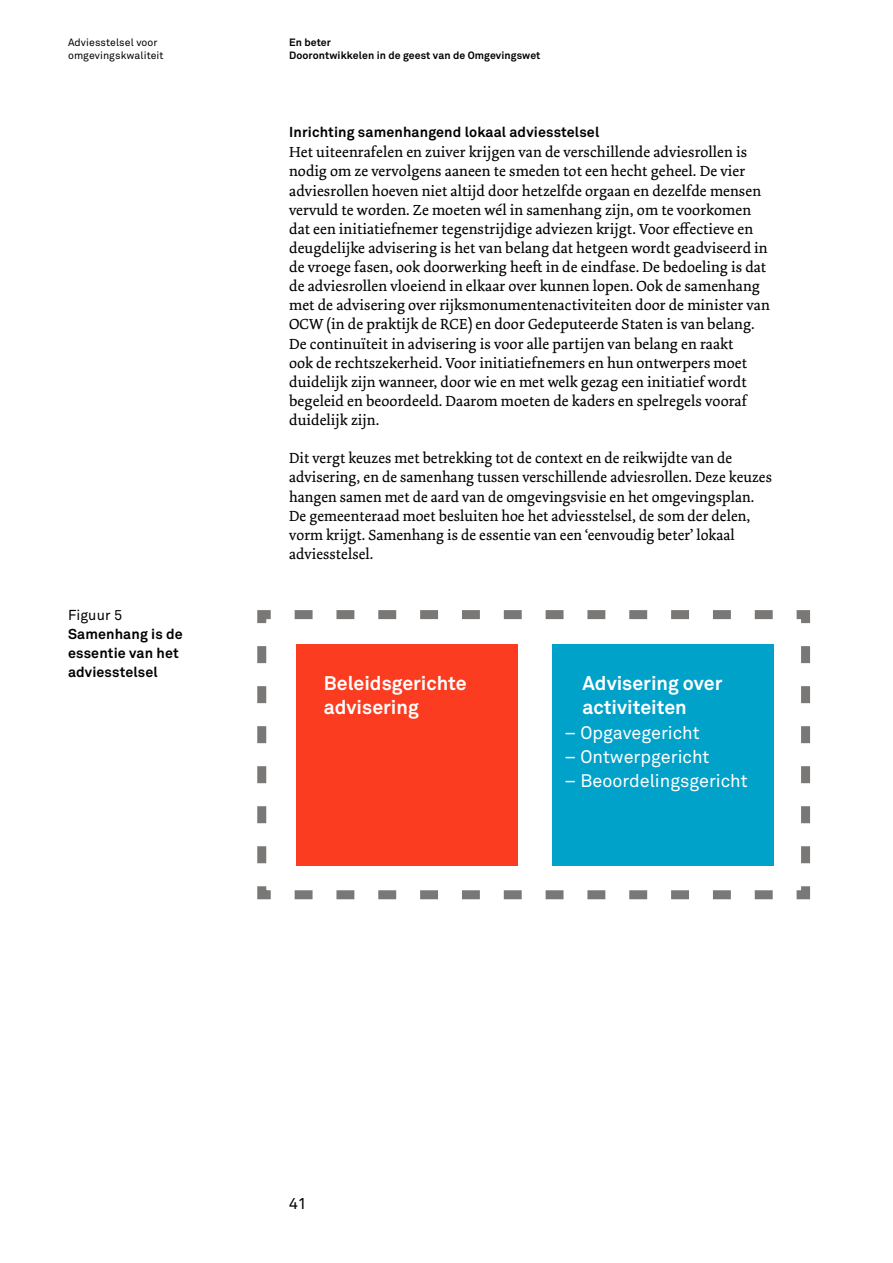
<style>
.page{position:relative;width:893px;height:1263px;background:#fff}
.page>*{position:absolute;margin:0;border:0;box-sizing:border-box;transform-origin:0 0}
.t1{font:700 19.5px/24px "Akkurat Std";color:#fff}
.t2{font:18px "Akkurat";color:#fff}
.t3{font:15.75px "Akkurat";color:#000}
.t4{font:15.3px/19.2px "Dolly Pro";letter-spacing:.005em;color:#000}
.t5{font:700 14.25px/19px "Akkurat Std";letter-spacing:.01em;color:#000}
.t6{font:14.25px "Akkurat Std";letter-spacing:.01em;color:#000}
.t7{font:700 10.5px/12.8px "Akkurat Std";letter-spacing:.01em;color:#000}
.t8{font:10.5px/12.8px "Akkurat Std";letter-spacing:.01em;color:#000}
</style>
<div class="page">
<svg style="left:257px;top:610px;width:554px;height:290px"></svg>
<div style="left:553px;top:644px;width:221px;height:221px;background:#00a2c9"></div>
<div style="left:297px;top:644px;width:221px;height:221px;background:#fc3c20"></div>
<p class="t8" style="left:68px;top:37px;width:97px">Adviesstelsel voor omgevingskwaliteit</p>
<p class="t6" style="left:68px;top:606px;width:56px">Figuur 5</p>
<p class="t5" style="left:68px;top:624px;width:116px">Samenhang is de essentie van het adviesstelsel</p>
<p class="t7" style="left:289px;top:36px;width:253px">En beter<br>Doorontwikkelen in de geest van de Omgevingswet</p>
<p class="t5" style="left:289px;top:122px;width:312px">Inrichting samenhangend lokaal adviesstelsel</p>
<p class="t4" style="left:289px;top:143px;width:482px">Het uiteenrafelen en zuiver krijgen van de verschillende adviesrollen is nodig om ze vervolgens aaneen te smeden tot een hecht geheel. De vier adviesrollen hoeven niet altijd door hetzelfde orgaan en dezelfde mensen vervuld te worden. Ze moeten wél in samenhang zijn, om te voorkomen dat een initiatiefnemer tegenstrijdige adviezen krijgt. Voor effectieve en deugdelijke advisering is het van belang dat hetgeen wordt geadviseerd in de vroege fasen, ook doorwerking heeft in de eindfase. De bedoeling is dat de adviesrollen vloeiend in elkaar over kunnen lopen. Ook de samenhang met de advisering over rijksmonumentenactiviteiten door de minister van OCW (in de praktijk de RCE) en door Gedeputeerde Staten is van belang.<br>De continuïteit in advisering is voor alle partijen van belang en raakt<br>ook de rechtszekerheid. Voor initiatiefnemers en hun ontwerpers moet duidelijk zijn wanneer, door wie en met welk gezag een initiatief wordt begeleid en beoordeeld. Daarom moeten de kaders en spelregels vooraf duidelijk zijn.</p>
<p class="t4" style="left:289px;top:449px;width:484px">Dit vergt keuzes met betrekking tot de context en de reikwijdte van de advisering, en de samenhang tussen verschillende adviesrollen. Deze keuzes hangen samen met de aard van de omgevingsvisie en het omgevingsplan.<br>De gemeenteraad moet besluiten hoe het adviesstelsel, de som der delen, vorm krijgt. Samenhang is de essentie van een ‘eenvoudig beter’ lokaal adviesstelsel.</p>
<p class="t1" style="left:324px;top:671px;width:144px">Beleidsgerichte advisering</p>
<p class="t1" style="left:583px;top:671px;width:141px">Advisering over activiteiten</p>
<p class="t2" style="left:564px;top:722px;width:137px">– Opgavegericht</p>
<p class="t2" style="left:564px;top:746px;width:146px">– Ontwerpgericht</p>
<p class="t2" style="left:564px;top:770px;width:185px">– Beoordelingsgericht</p>
<p class="t3" style="left:289px;top:1194px;width:19px">41</p>
</div>
